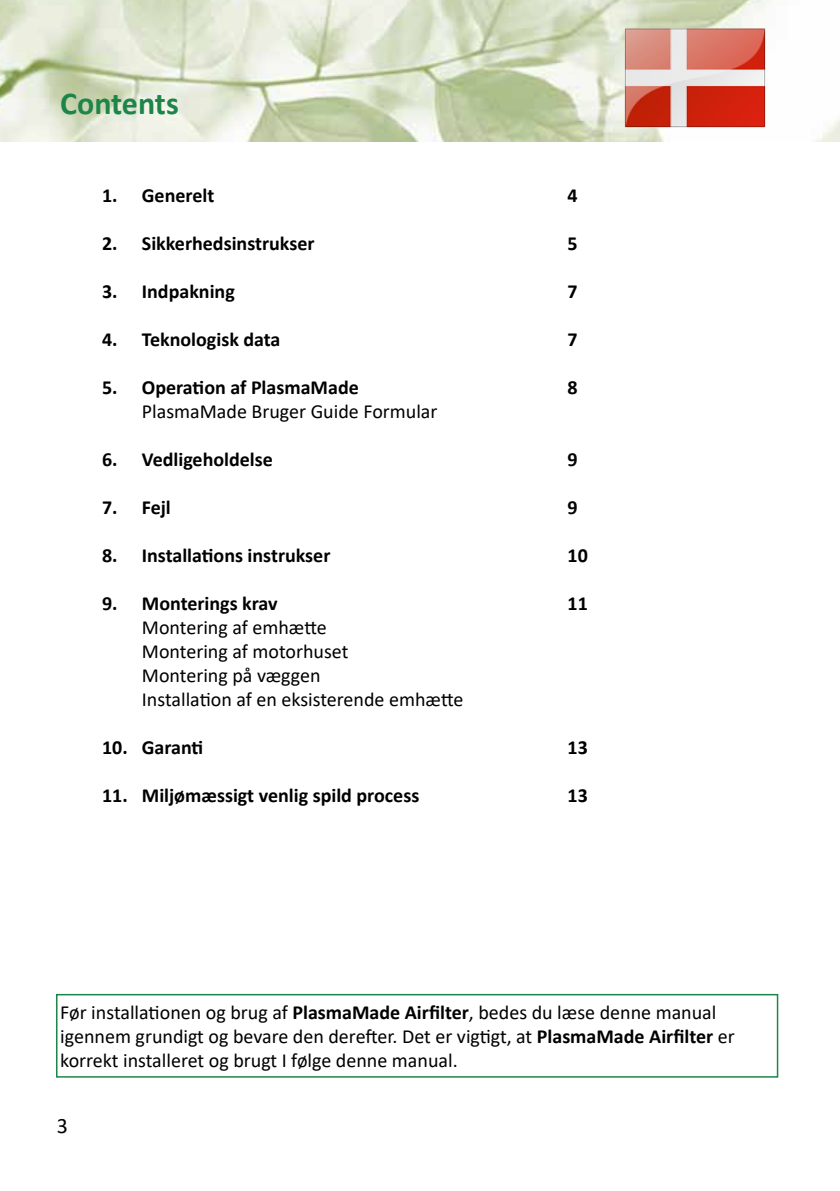
<style>
.page{position:relative;width:840px;height:1191px;background:#fff}
.page>*{position:absolute;margin:0;border:0;box-sizing:border-box;transform-origin:0 0}
.t1{font:700 32px "Calibri";color:#1e854a}
.t2{font:22px "Calibri";color:#000}
.t3{font:20px/24px "Calibri";color:#000}
.t4{font:700 20px "Calibri";color:#000}
.s1{font-weight:700}
</style>
<div class="page">
<img style="left:0;top:0;width:839px;height:142px">
<img style="left:619px;top:23px;width:149px;height:112px">
<div style="left:56px;top:994px;width:721px;height:83px;border:2px solid #1e854a"></div>
<h1 class="t1" style="left:60px;top:81px;width:120px">Contents</h1>
<p class="t4" style="left:102px;top:181px;width:114px">1. Generelt</p>
<p class="t4" style="left:567px;top:181px;width:12px">4</p>
<p class="t4" style="left:102px;top:229px;width:214px">2. Sikkerhedsinstrukser</p>
<p class="t4" style="left:567px;top:229px;width:12px">5</p>
<p class="t4" style="left:102px;top:277px;width:134px">3. Indpakning</p>
<p class="t4" style="left:567px;top:277px;width:12px">7</p>
<p class="t4" style="left:102px;top:325px;width:180px">4. Teknologisk data</p>
<p class="t4" style="left:567px;top:325px;width:12px">7</p>
<p class="t4" style="left:102px;top:373px;width:258px">5. Operation af PlasmaMade</p>
<p class="t4" style="left:567px;top:373px;width:12px">8</p>
<p class="t3" style="left:142px;top:399px;width:297px">PlasmaMade Bruger Guide Formular</p>
<p class="t4" style="left:102px;top:445px;width:172px">6. Vedligeholdelse</p>
<p class="t4" style="left:567px;top:445px;width:12px">9</p>
<p class="t4" style="left:102px;top:493px;width:70px">7. Fejl</p>
<p class="t4" style="left:567px;top:493px;width:12px">9</p>
<p class="t4" style="left:102px;top:541px;width:230px">8. Installations instrukser</p>
<p class="t4" style="left:567px;top:541px;width:22px">10</p>
<p class="t4" style="left:102px;top:589px;width:177px">9. Monterings krav</p>
<p class="t4" style="left:567px;top:589px;width:22px">11</p>
<p class="t3" style="left:142px;top:615px;width:323px">Montering af emhætte<br>Montering af motorhuset<br>Montering på væggen<br>Installation af en eksisterende emhætte</p>
<p class="t4" style="left:102px;top:733px;width:103px">10. Garanti</p>
<p class="t4" style="left:567px;top:733px;width:22px">13</p>
<p class="t4" style="left:102px;top:781px;width:318px">11. Miljømæssigt venlig spild process</p>
<p class="t4" style="left:567px;top:781px;width:22px">13</p>
<p class="t3" style="left:60px;top:999px;width:675px">Før installationen og brug af <span class="s1">PlasmaMade Airfilter</span>, bedes du læse denne manual igennem grundigt og bevare den derefter. Det er vigtigt, at <span class="s1">PlasmaMade Airfilter</span> er korrekt installeret og brugt I følge denne manual.</p>
<p class="t2" style="left:57px;top:1110px;width:13px">3</p>
</div>
